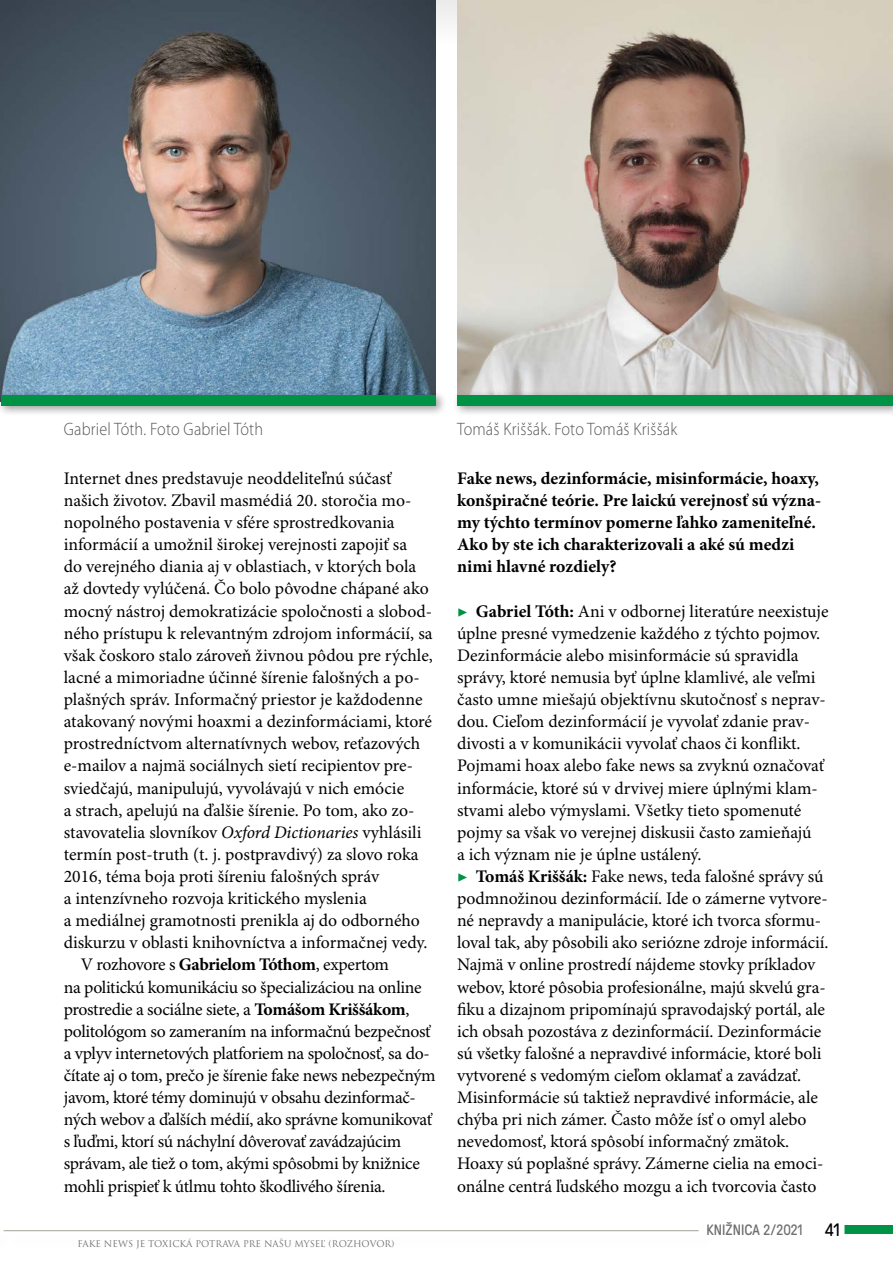
<style>
.page{position:relative;width:893px;height:1263px;background:#fff}
.page>*{position:absolute;margin:0;border:0;box-sizing:border-box;transform-origin:0 0}
.t1{font:300 18px "Myriad Pro";letter-spacing:.01em;color:#575756;scale:.9 1}
.t2{font:17.7px/22px "Minion Pro";letter-spacing:-.005em;color:#000}
.t3{font:700 17.7px/22px "Minion Pro";color:#000}
.t4{font:17.7px "Minion Pro";letter-spacing:-.025em;color:#000}
.t5{font:15px "GT Pressura";color:#706f6f}
.t6{font:9px "Trajan Pro";color:#706f6f}
.s1{color:#009345}
.s2{font-weight:700}
.s3{font-style:italic}
.s4{font-size:18px;color:#000}
</style>
<div class="page">
<div style="left:844px;top:1225px;width:49px;height:9px;background:#009345"></div>
<div style="left:2px;top:0;width:891px;height:44px;background:#f4f4f4"></div>
<hr style="left:4px;top:1230px;width:695px;height:1px;background:#a5a29a">
<img style="left:0;top:0;width:436px;height:389px">
<img style="left:457px;top:0;width:436px;height:389px">
<div style="left:0;top:389px;width:447px;height:28px;background:#000;opacity:.4"></div>
<div style="left:1px;top:395px;width:435px;height:10px;background:#009345"></div>
<div style="left:452px;top:389px;width:441px;height:28px;background:#000;opacity:.4"></div>
<div style="left:457px;top:395px;width:436px;height:10px;background:#009345"></div>
<p class="t1" style="left:64px;top:419px;width:223px">Gabriel Tóth. Foto Gabriel Tóth</p>
<p class="t1" style="left:457px;top:419px;width:246px">Tomáš Kriššák. Foto Tomáš Kriššák</p>
<p class="t3" style="left:457px;top:468px;width:365px">Fake news, dezinformácie, misinformácie, hoaxy, konšpiračné teórie. Pre laickú verejnosť sú význa&shy;my týchto termínov pomerne ľahko zameniteľné.<br>Ako by ste ich charakterizovali a aké sú medzi nimi hlavné rozdiely?</p>
<p class="t2" style="left:457px;top:601px;width:373px"><span class="s1">▶</span> <span class="s2">Gabriel Tóth:</span> Ani v odbornej literatúre neexistuje úplne presné vymedzenie každého z týchto pojmov.<br>Dezinformácie alebo misinformácie sú spravidla správy, ktoré nemusia byť úplne klamlivé, ale veľmi často umne miešajú objektívnu skutočnosť s neprav&shy;dou. Cieľom dezinformácií je vyvolať zdanie prav&shy;divosti a v komunikácii vyvolať chaos či konflikt.<br>Pojmami hoax alebo fake news sa zvyknú označovať informácie, ktoré sú v drvivej miere úplnými klam&shy;stvami alebo výmyslami. Všetky tieto spomenuté pojmy sa však vo verejnej diskusii často zamieňajú<br>a ich význam nie je úplne ustálený.<br><span class="s1">▶</span> <span class="s2">Tomáš Kriššák:</span> Fake news, teda falošné správy sú podmnožinou dezinformácií. Ide o zámerne vytvore&shy;né nepravdy a manipulácie, ktoré ich tvorca sformu&shy;loval tak, aby pôsobili ako seriózne zdroje informácií.<br>Najmä v online prostredí nájdeme stovky príkladov webov, ktoré pôsobia profesionálne, majú skvelú gra&shy;fiku a dizajnom pripomínajú spravodajský portál, ale ich obsah pozostáva z dezinformácií. Dezinformácie sú všetky falošné a nepravdivé informácie, ktoré boli vytvorené s vedomým cieľom oklamať a zavádzať.<br>Misinformácie sú taktiež nepravdivé informácie, ale chýba pri nich zámer. Často môže ísť o omyl alebo nevedomosť, ktorá spôsobí informačný zmätok.<br>Hoaxy sú poplašné správy. Zámerne cielia na emoci&shy;onálne centrá ľudského mozgu a ich tvorcovia často</p>
<p class="t2" style="left:64px;top:468px;width:329px">Internet dnes predstavuje neoddeliteľnú súčasť</p>
<p class="t2" style="left:64px;top:490px;width:349px">našich životov. Zbavil masmédiá 20. storočia mo-</p>
<p class="t2" style="left:64px;top:512px;width:332px">nopolného postavenia v sfére sprostredkovania</p>
<p class="t2" style="left:64px;top:534px;width:345px">informácií a umožnil širokej verejnosti zapojiť sa</p>
<p class="t2" style="left:64px;top:556px;width:354px">do verejného diania aj v oblastiach, v ktorých bola</p>
<p class="t2" style="left:64px;top:578px;width:366px">až dovtedy vylúčená. Čo bolo pôvodne chápané ako</p>
<p class="t2" style="left:64px;top:601px;width:370px">mocný nástroj demokratizácie spoločnosti a slobod-</p>
<p class="t2" style="left:64px;top:623px;width:370px">ného prístupu k relevantným zdrojom informácií, sa</p>
<p class="t2" style="left:64px;top:645px;width:371px">však čoskoro stalo zároveň živnou pôdou pre rýchle,</p>
<p class="t2" style="left:64px;top:667px;width:357px">lacné a mimoriadne účinné šírenie falošných a po-</p>
<p class="t2" style="left:64px;top:689px;width:360px">plašných správ. Informačný priestor je každodenne</p>
<p class="t2" style="left:64px;top:711px;width:370px">atakovaný novými hoaxmi a dezinformáciami, ktoré</p>
<p class="t2" style="left:64px;top:733px;width:358px">prostredníctvom alternatívnych webov, reťazových</p>
<p class="t2" style="left:64px;top:755px;width:351px">e-mailov a najmä sociálnych sietí recipientov pre-</p>
<p class="t2" style="left:64px;top:777px;width:342px">sviedčajú, manipulujú, vyvolávajú v nich emócie</p>
<p class="t2" style="left:64px;top:800px;width:352px">a strach, apelujú na ďalšie šírenie. Po tom, ako zo-</p>
<p class="t2" style="left:64px;top:822px;width:359px">stavovatelia slovníkov <span class="s3">Oxford Dictionaries</span> vyhlásili</p>
<p class="t2" style="left:64px;top:844px;width:356px">termín post-truth (t. j. postpravdivý) za slovo roka</p>
<p class="t2" style="left:64px;top:866px;width:317px">2016, téma boja proti šíreniu falošných správ</p>
<p class="t2" style="left:64px;top:888px;width:305px">a intenzívneho rozvoja kritického myslenia</p>
<p class="t2" style="left:64px;top:910px;width:358px">a mediálnej gramotnosti prenikla aj do odborného</p>
<p class="t2" style="left:64px;top:932px;width:365px">diskurzu v oblasti knihovníctva a informačnej vedy.</p>
<p class="t4" style="left:81px;top:954px;width:310px">V rozhovore s <span class="s2">Gabrielom Tóthom</span>, expertom</p>
<p class="t2" style="left:64px;top:976px;width:359px">na politickú komunikáciu so špecializáciou na online</p>
<p class="t2" style="left:64px;top:999px;width:347px">prostredie a sociálne siete, a <span class="s2">Tomášom Kriššákom</span>,</p>
<p class="t2" style="left:64px;top:1021px;width:368px">politológom so zameraním na informačnú bezpečnosť</p>
<p class="t2" style="left:64px;top:1043px;width:367px">a vplyv internetových platforiem na spoločnosť, sa do-</p>
<p class="t2" style="left:64px;top:1065px;width:373px">čítate aj o tom, prečo je šírenie fake news nebezpečným</p>
<p class="t4" style="left:64px;top:1087px;width:354px">javom, ktoré témy dominujú v obsahu dezinformač-</p>
<p class="t2" style="left:64px;top:1109px;width:370px">ných webov a ďalších médií, ako správne komunikovať</p>
<p class="t2" style="left:64px;top:1131px;width:339px">s ľuďmi, ktorí sú náchylní dôverovať zavádzajúcim</p>
<p class="t2" style="left:64px;top:1153px;width:358px">správam, ale tiež o tom, akými spôsobmi by knižnice</p>
<p class="t2" style="left:64px;top:1175px;width:323px">mohli prispieť k útlmu tohto škodlivého šírenia.</p>
<p class="t6" style="left:77px;top:1238px;width:318px">FAKE NEWS JE TOXICKÁ POTRAVA PRE NAŠU MYSEĽ (ROZHOVOR)</p>
<p class="t5" style="left:706px;top:1218px;width:135px">KNIŽNICA 2/2021 <span class="s4">41</span></p>
</div>
